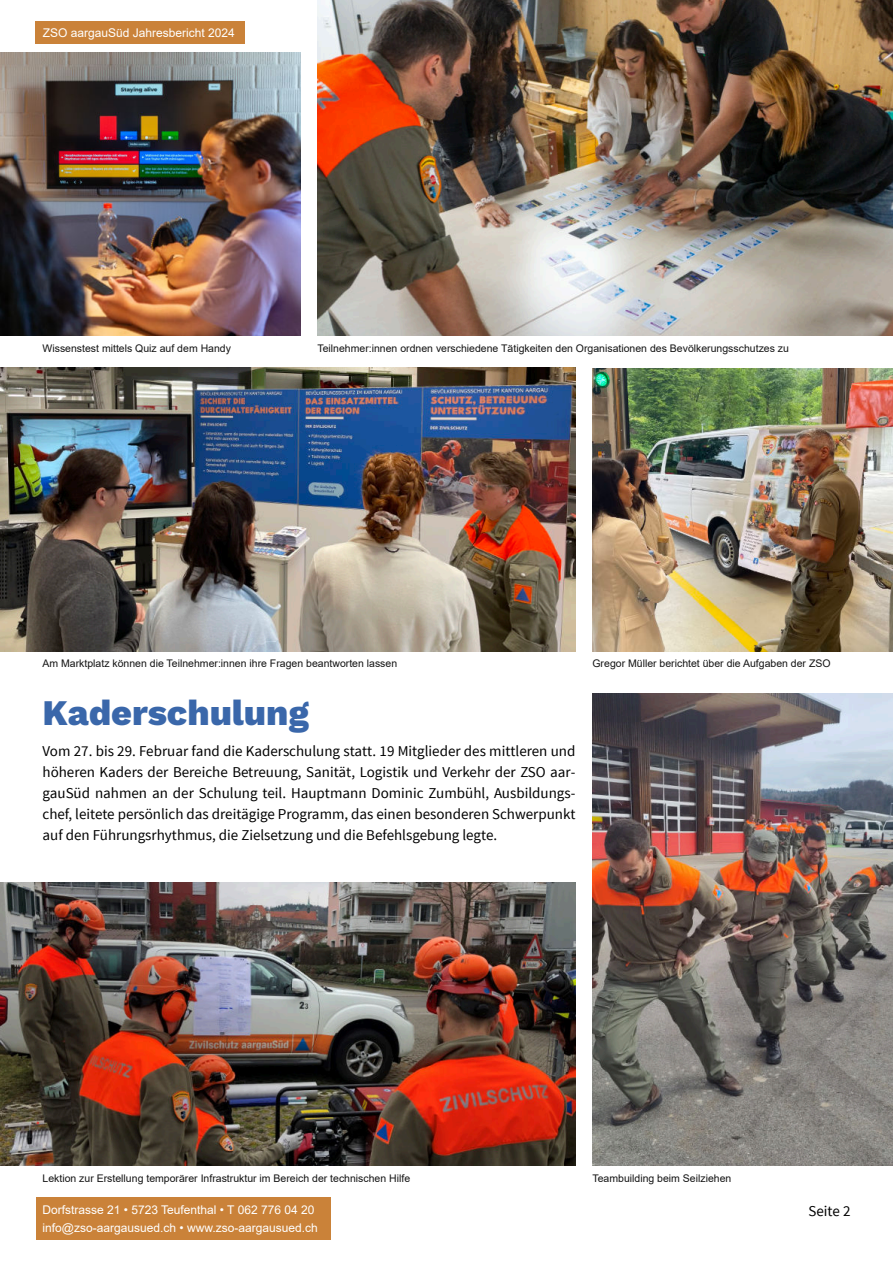
<style>
.page{position:relative;width:893px;height:1263px;background:#fff}
.page>*{position:absolute;margin:0;border:0;box-sizing:border-box;transform-origin:0 0}
.t1{font:800 36px "Work Sans";color:#3a67aa}
.t2{font:15px "Source Sans Pro";color:#000}
.t3{font:12px "Arial";color:#fff}
.t4{font:10.5px "Arial";color:#141414}
</style>
<div class="page">
<div style="left:36px;top:21px;width:209px;height:23px;background:#ca8239"></div>
<div style="left:36px;top:1197px;width:295px;height:23px;background:#ca8239"></div>
<div style="left:36px;top:1217px;width:295px;height:23px;background:#ca8239"></div>
<img style="left:317px;top:0;width:576px;height:336px">
<img style="left:592px;top:369px;width:301px;height:282px">
<img style="left:0;top:368px;width:575px;height:283px">
<img style="left:0;top:882px;width:575px;height:284px">
<img style="left:592px;top:693px;width:301px;height:473px">
<img style="left:0;top:52px;width:300px;height:284px">
<p class="t3" style="left:43px;top:28px;width:194px">ZSO aargauSüd Jahresbericht 2024</p>
<p class="t4" style="left:43px;top:344px;width:190px">Wissenstest mittels Quiz auf dem Handy</p>
<p class="t4" style="left:317px;top:344px;width:473px">Teilnehmer:innen ordnen verschiedene Tätigkeiten den Organisationen des Bevölkerungsschutzes zu</p>
<p class="t4" style="left:43px;top:659px;width:356px">Am Marktplatz können die Teilnehmer:innen ihre Fragen beantworten lassen</p>
<p class="t4" style="left:592px;top:659px;width:240px">Gregor Müller berichtet über die Aufgaben der ZSO</p>
<p class="t1" style="left:43px;top:691px;width:268px">Kaderschulung</p>
<p class="t2" style="left:43px;top:745px;width:534px">Vom 27. bis 29. Februar fand die Kaderschulung statt. 19 Mitglieder des mittleren und</p>
<p class="t2" style="left:43px;top:766px;width:534px">höheren Kaders der Bereiche Betreuung, Sanität, Logistik und Verkehr der ZSO aar-</p>
<p class="t2" style="left:43px;top:787px;width:534px">gauSüd nahmen an der Schulung teil. Hauptmann Dominic Zumbühl, Ausbildungs-</p>
<p class="t2" style="left:43px;top:808px;width:534px">chef, leitete persönlich das dreitägige Programm, das einen besonderen Schwerpunkt</p>
<p class="t2" style="left:43px;top:829px;width:456px">auf den Führungsrhythmus, die Zielsetzung und die Befehlsgebung legte.</p>
<p class="t4" style="left:43px;top:1174px;width:369px">Lektion zur Erstellung temporärer Infrastruktur im Bereich der technischen Hilfe</p>
<p class="t3" style="left:43px;top:1205px;width:273px">Dorfstrasse 21 • 5723 Teufenthal • T 062 776 04 20</p>
<p class="t3" style="left:43px;top:1223px;width:277px">info@zso-aargausued.ch • www.zso-aargausued.ch</p>
<p class="t4" style="left:592px;top:1174px;width:140px">Teambuilding beim Seilziehen</p>
<p class="t2" style="left:808px;top:1205px;width:43px">Seite 2</p>
</div>
